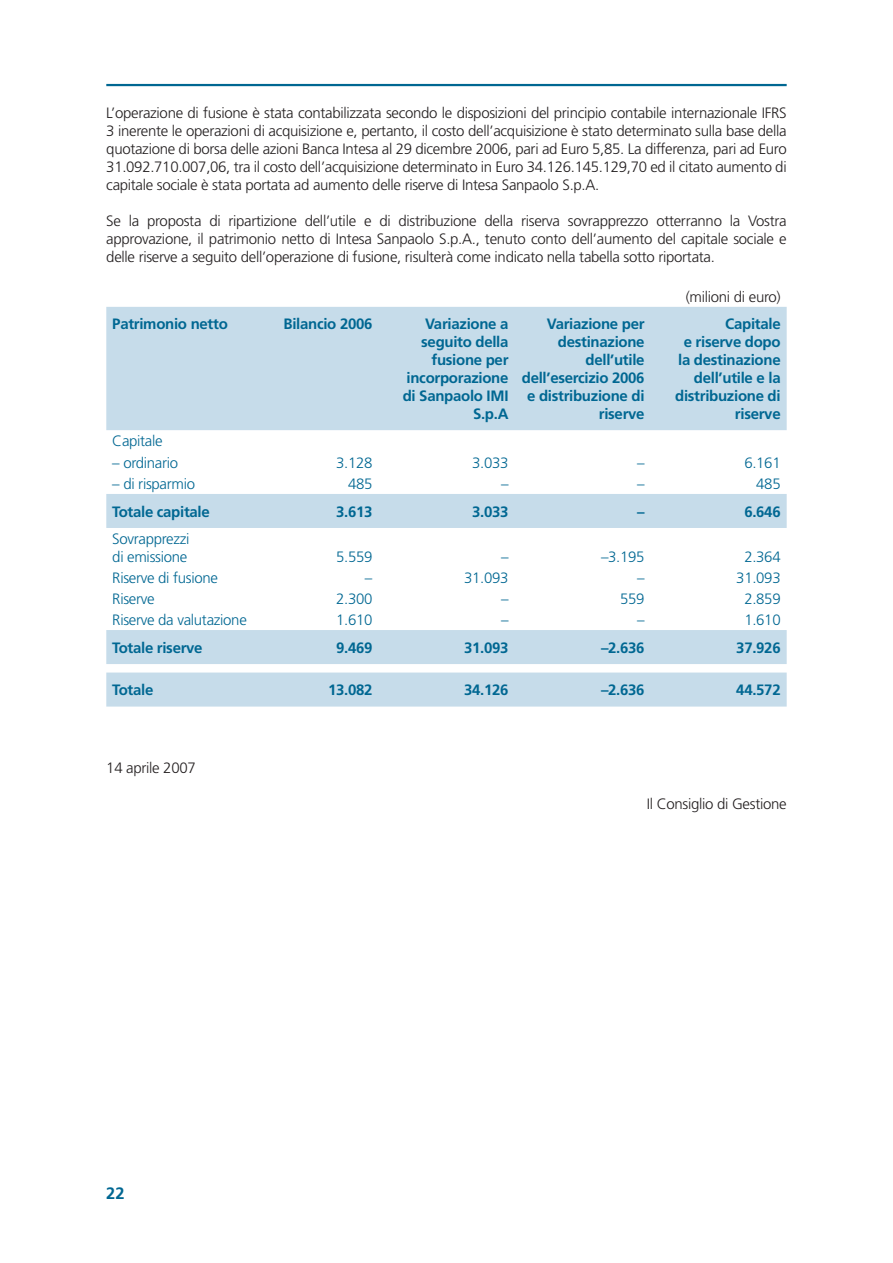
<style>
.page{position:relative;width:893px;height:1263px;background:#fff}
.page>*{position:absolute;margin:0;border:0;box-sizing:border-box;transform-origin:0 0}
.t1{font:700 16.5px "Frutiger";color:#006792}
.t2{font:300 15px/18px "Frutiger";letter-spacing:-.02em;color:#231f20;text-align:justify}
.t3{font:700 15px/18px "Frutiger";letter-spacing:-.02em;color:#006792;text-align:right}
.t4{font:300 15px/18px "Frutiger";letter-spacing:-.02em;color:#006792}
</style>
<div class="page">
<hr style="left:106px;top:84px;width:681px;height:2px;background:#006792">
<svg style="left:106px;top:307px;width:681px;height:399px;fill:#c6dcea"></svg>
<p class="t2" style="left:106px;top:104px;width:682px">L’operazione di fusione è stata contabilizzata secondo le disposizioni del principio contabile internazionale IFRS 3 inerente le operazioni di acquisizione e, pertanto, il costo dell’acquisizione è stato determinato sulla base della quotazione di borsa delle azioni Banca Intesa al 29 dicembre 2006, pari ad Euro 5,85. La differenza, pari ad Euro 31.092.710.007,06, tra il costo dell’acquisizione determinato in Euro 34.126.145.129,70 ed il citato aumento di capitale sociale è stata portata ad aumento delle riserve di Intesa Sanpaolo S.p.A.</p>
<p class="t2" style="left:106px;top:212px;width:682px">Se la proposta di ripartizione dell’utile e di distribuzione della riserva sovrapprezzo otterranno la Vostra approvazione, il patrimonio netto di Intesa Sanpaolo S.p.A., tenuto conto dell’aumento del capitale sociale e delle riserve a seguito dell’operazione di fusione, risulterà come indicato nella tabella sotto riportata.</p>
<p class="t2" style="left:686px;top:289px;width:96px">(milioni di euro)</p>
<p class="t3" style="left:112px;top:316px;width:117px">Patrimonio netto</p>
<p class="t3" style="left:283px;top:316px;width:90px">Bilancio 2006</p>
<p class="t3" style="left:403px;top:316px;width:107px">Variazione a seguito della fusione per incorporazione di Sanpaolo IMI<br>S.p.A</p>
<p class="t3" style="left:522px;top:316px;width:124px">Variazione per destinazione dell’utile dell’esercizio 2006 e distribuzione di riserve</p>
<p class="t3" style="left:675px;top:316px;width:107px">Capitale<br>e riserve dopo la destinazione dell’utile e la distribuzione di riserve</p>
<p class="t4" style="left:112px;top:433px;width:52px">Capitale</p>
<p class="t4" style="left:112px;top:455px;width:67px">– ordinario</p>
<p class="t4" style="left:336px;top:455px;width:38px">3.128</p>
<p class="t4" style="left:472px;top:455px;width:38px">3.033</p>
<p class="t4" style="left:637px;top:455px;width:9px">–</p>
<p class="t4" style="left:744px;top:455px;width:38px">6.161</p>
<p class="t4" style="left:112px;top:476px;width:84px">– di risparmio</p>
<p class="t4" style="left:348px;top:476px;width:26px">485</p>
<p class="t4" style="left:501px;top:476px;width:9px">–</p>
<p class="t4" style="left:637px;top:476px;width:9px">–</p>
<p class="t4" style="left:756px;top:476px;width:26px">485</p>
<p class="t3" style="left:112px;top:503px;width:99px">Totale capitale</p>
<p class="t3" style="left:336px;top:503px;width:38px">3.613</p>
<p class="t3" style="left:472px;top:503px;width:38px">3.033</p>
<p class="t3" style="left:637px;top:503px;width:9px">–</p>
<p class="t3" style="left:744px;top:503px;width:38px">6.646</p>
<p class="t4" style="left:112px;top:531px;width:79px">Sovrapprezzi di emissione</p>
<p class="t4" style="left:336px;top:549px;width:38px">5.559</p>
<p class="t4" style="left:501px;top:549px;width:9px">–</p>
<p class="t4" style="left:601px;top:549px;width:45px">–3.195</p>
<p class="t4" style="left:744px;top:549px;width:38px">2.364</p>
<p class="t4" style="left:112px;top:569px;width:107px">Riserve di fusione</p>
<p class="t4" style="left:365px;top:569px;width:9px">–</p>
<p class="t4" style="left:464px;top:569px;width:46px">31.093</p>
<p class="t4" style="left:637px;top:569px;width:9px">–</p>
<p class="t4" style="left:736px;top:569px;width:46px">31.093</p>
<p class="t4" style="left:112px;top:591px;width:44px">Riserve</p>
<p class="t4" style="left:336px;top:591px;width:38px">2.300</p>
<p class="t4" style="left:501px;top:591px;width:9px">–</p>
<p class="t4" style="left:620px;top:591px;width:26px">559</p>
<p class="t4" style="left:744px;top:591px;width:38px">2.859</p>
<p class="t4" style="left:112px;top:612px;width:136px">Riserve da valutazione</p>
<p class="t4" style="left:336px;top:612px;width:38px">1.610</p>
<p class="t4" style="left:501px;top:612px;width:9px">–</p>
<p class="t4" style="left:637px;top:612px;width:9px">–</p>
<p class="t4" style="left:744px;top:612px;width:38px">1.610</p>
<p class="t3" style="left:112px;top:640px;width:92px">Totale riserve</p>
<p class="t3" style="left:336px;top:640px;width:38px">9.469</p>
<p class="t3" style="left:464px;top:640px;width:46px">31.093</p>
<p class="t3" style="left:601px;top:640px;width:45px">–2.636</p>
<p class="t3" style="left:736px;top:640px;width:46px">37.926</p>
<p class="t3" style="left:112px;top:682px;width:43px">Totale</p>
<p class="t3" style="left:328px;top:682px;width:46px">13.082</p>
<p class="t3" style="left:464px;top:682px;width:46px">34.126</p>
<p class="t3" style="left:601px;top:682px;width:45px">–2.636</p>
<p class="t3" style="left:736px;top:682px;width:46px">44.572</p>
<p class="t2" style="left:106px;top:759px;width:91px">14 aprile 2007</p>
<p class="t1" style="left:106px;top:1187px;width:20px">22</p>
<p class="t2" style="left:647px;top:795px;width:141px">Il Consiglio di Gestione</p>
</div>
